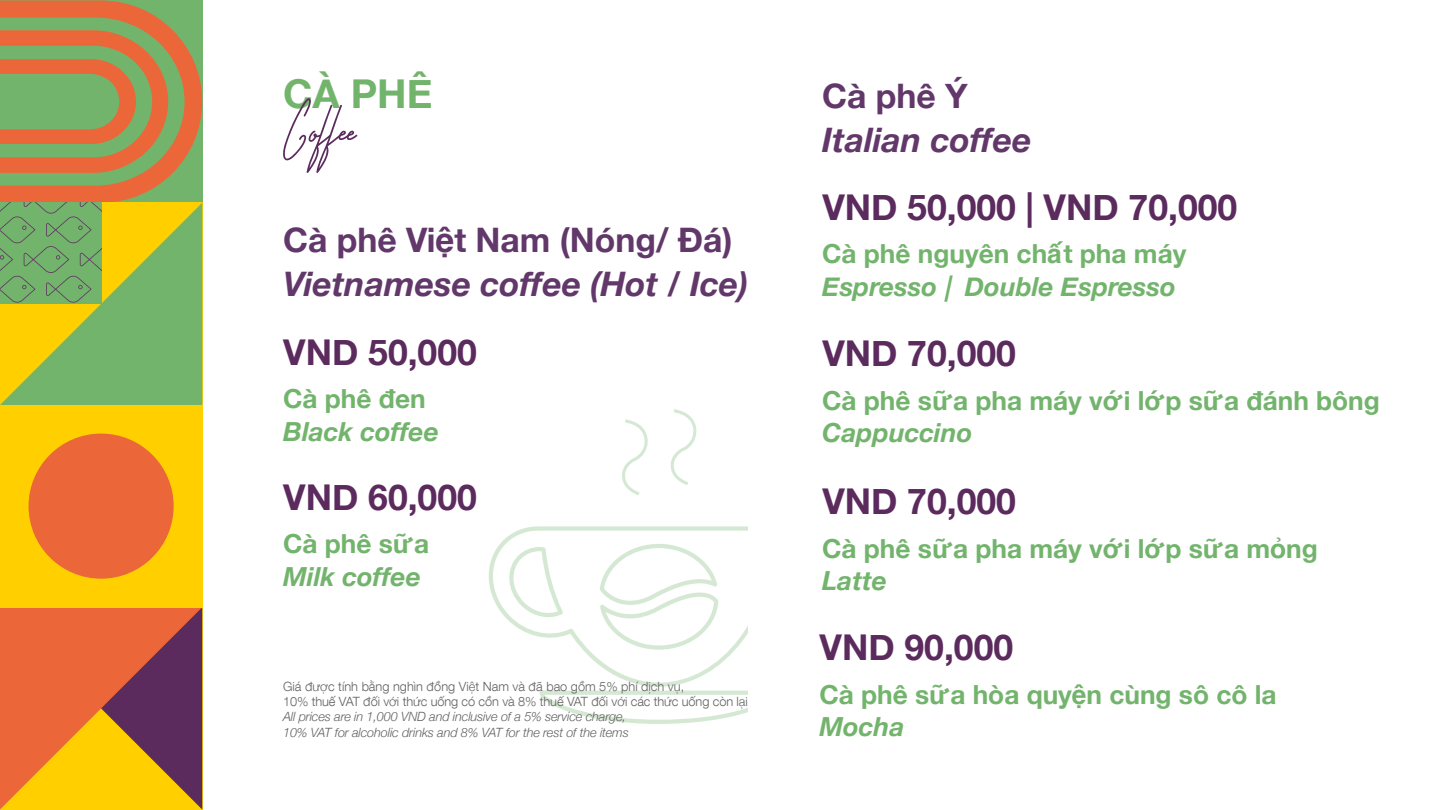
<style>
.page{position:relative;width:1440px;height:810px;background:#fff}
.page>*{position:absolute;margin:0;border:0;box-sizing:border-box;transform-origin:0 0}
.t1{font:90px "SVN Astronout";color:#5c2b5e}
.t2{font:700 39.75px "Helvetica Neue";color:#73b46d}
.t3{font:700 35.55px "Helvetica Neue";color:#5c2b5e}
.t4{font:italic 700 33.75px "Helvetica Neue";color:#62386b}
.t5{font:700 33.75px "Helvetica Neue";color:#62386b}
.t6{font:700 26.25px "Helvetica Neue";color:#73b46d}
.t7{font:italic 700 26.25px "Helvetica Neue";color:#73b46d}
.t8{font:300 12.75px/15.3px "Helveticai Design Vn";letter-spacing:-.005em;color:#616160}
.t9{font:italic 300 12.75px/15.3px "Helvetica Neue";letter-spacing:-.01em;color:#616160}
</style>
<div class="page">
<svg style="left:0;top:607px;width:202px;height:203px;background:#cc7233"></svg>
<div style="left:0;top:405px;width:202px;height:202px;background:#ffcf00"></div>
<div style="left:29px;top:434px;width:145px;height:145px;background:#eb6739;border-radius:73px"></div>
<svg style="left:0;top:0;width:202px;height:405px;background:#a0a452"></svg>
<svg style="left:488px;top:526px;width:259px;height:198px"></svg>
<svg style="left:670px;top:409px;width:27px;height:76px"></svg>
<svg style="left:622px;top:419px;width:26px;height:76px"></svg>
<h2 class="t2" style="left:283px;top:69px;width:151px">CÀ PHÊ</h2>
<h1 class="t1" style="left:285px;top:79px;width:72px">Coffee</h1>
<p class="t5" style="left:283px;top:219px;width:451px">Cà phê Việt Nam (Nóng/ Đá)</p>
<p class="t4" style="left:283px;top:263px;width:467px">Vietnamese coffee (Hot / Ice)</p>
<h3 class="t3" style="left:283px;top:330px;width:195px">VND 50,000</h3>
<p class="t6" style="left:283px;top:382px;width:144px">Cà phê đen</p>
<p class="t7" style="left:283px;top:415px;width:157px">Black coffee</p>
<h3 class="t3" style="left:283px;top:475px;width:195px">VND 60,000</h3>
<p class="t6" style="left:283px;top:527px;width:148px">Cà phê sữa</p>
<p class="t7" style="left:283px;top:560px;width:139px">Milk coffee</p>
<p class="t8" style="left:283px;top:678px;width:466px">Giá được tính bằng nghìn đồng Việt Nam và đã bao gồm 5% phí dịch vụ,<br>10% thuế VAT đối với thức uống có cồn và 8% thuế VAT đối với các thức uống còn lại</p>
<p class="t9" style="left:283px;top:709px;width:347px">All prices are in 1,000 VND and inclusive of a 5% service charge,<br>10% VAT for alcoholic drinks and 8% VAT for the rest of the items</p>
<p class="t5" style="left:822px;top:75px;width:147px">Cà phê Ý</p>
<p class="t4" style="left:822px;top:119px;width:211px">Italian coffee</p>
<h3 class="t3" style="left:822px;top:186px;width:416px">VND 50,000 | VND 70,000</h3>
<p class="t6" style="left:822px;top:238px;width:366px">Cà phê nguyên chất pha máy</p>
<p class="t7" style="left:822px;top:271px;width:355px">Espresso | Double Espresso</p>
<h3 class="t3" style="left:822px;top:332px;width:195px">VND 70,000</h3>
<p class="t6" style="left:822px;top:384px;width:559px">Cà phê sữa pha máy với lớp sữa đánh bông</p>
<p class="t7" style="left:822px;top:416px;width:152px">Cappuccino</p>
<h3 class="t3" style="left:822px;top:480px;width:195px">VND 70,000</h3>
<p class="t6" style="left:822px;top:532px;width:497px">Cà phê sữa pha máy với lớp sữa mỏng</p>
<p class="t7" style="left:822px;top:565px;width:66px">Latte</p>
<h3 class="t3" style="left:820px;top:626px;width:195px">VND 90,000</h3>
<p class="t6" style="left:819px;top:678px;width:459px">Cà phê sữa hòa quyện cùng sô cô la</p>
<p class="t7" style="left:819px;top:711px;width:87px">Mocha</p>
</div>
